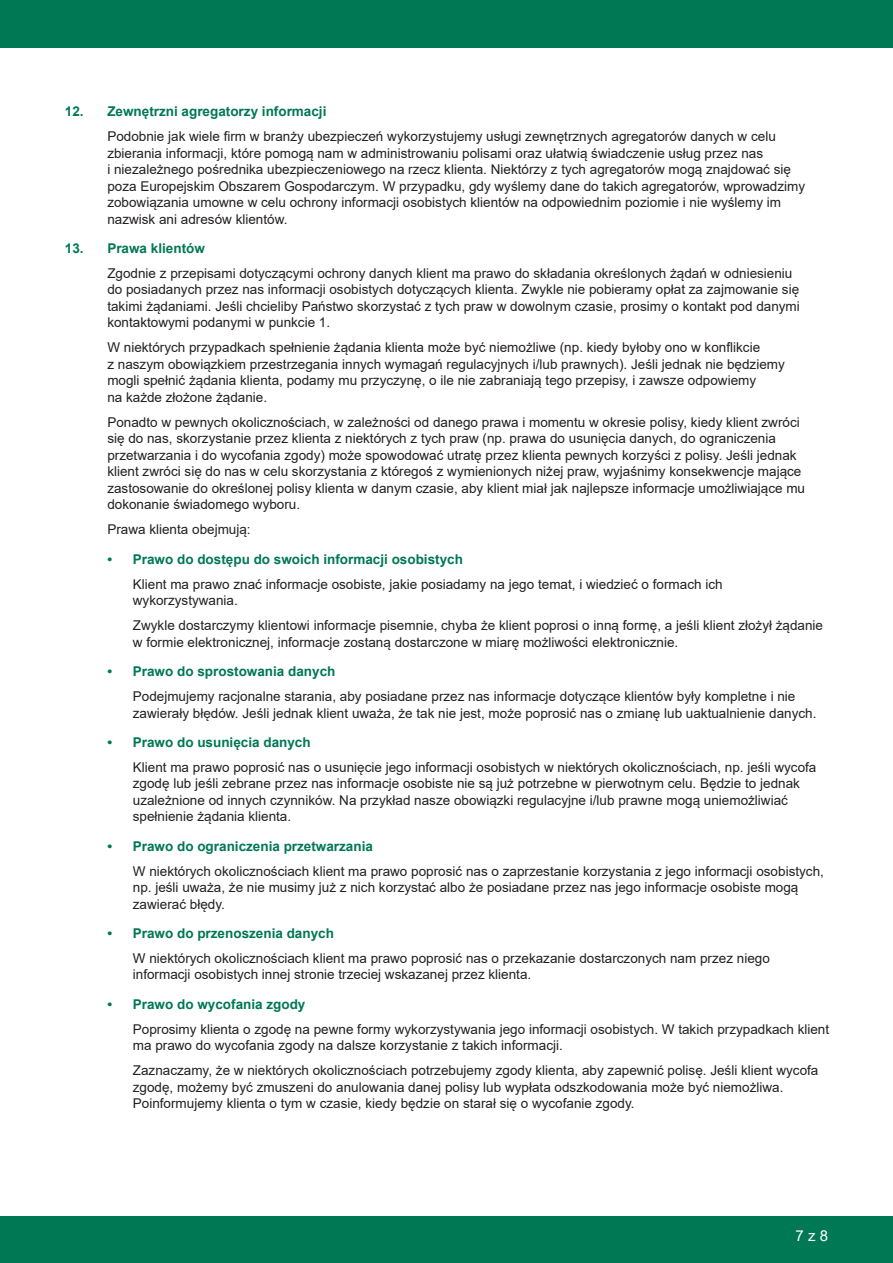
<style>
.page{position:relative;width:893px;height:1263px;background:#fff}
.page>*{position:absolute;margin:0;border:0;box-sizing:border-box;transform-origin:0 0}
.t1{font:15px "Arial";color:#fff}
.text{font:13.5px/16.5px "Arial";color:#231f20}
.text_indented{font:13.5px/16.5px "Arial";color:#231f20}
.green_subhead_number{font:700 13.5px "Arial";color:#007854}
</style>
<div class="page">
<div style="left:0;top:0;width:893px;height:33px;background:#007854"></div>
<div style="left:0;top:19px;width:893px;height:29px;background:#007854"></div>
<div style="left:0;top:1216px;width:893px;height:47px;background:#007854"></div>
<p class="green_subhead_number" style="left:65px;top:102px;width:263px">12. Zewnętrzni agregatorzy informacji</p>
<p class="text" style="left:107px;top:128px;width:699px">Podobnie jak wiele firm w branży ubezpieczeń wykorzystujemy usługi zewnętrznych agregatorów danych w celu zbierania informacji, które pomogą nam w administrowaniu polisami oraz ułatwią świadczenie usług przez nas<br>i niezależnego pośrednika ubezpieczeniowego na rzecz klienta. Niektórzy z tych agregatorów mogą znajdować się poza Europejskim Obszarem Gospodarczym. W przypadku, gdy wyślemy dane do takich agregatorów, wprowadzimy zobowiązania umowne w celu ochrony informacji osobistych klientów na odpowiednim poziomie i nie wyślemy im nazwisk ani adresów klientów.</p>
<p class="green_subhead_number" style="left:65px;top:239px;width:142px">13. Prawa klientów</p>
<p class="text" style="left:107px;top:265px;width:694px">Zgodnie z przepisami dotyczącymi ochrony danych klient ma prawo do składania określonych żądań w odniesieniu do posiadanych przez nas informacji osobistych dotyczących klienta. Zwykle nie pobieramy opłat za zajmowanie się takimi żądaniami. Jeśli chcieliby Państwo skorzystać z tych praw w dowolnym czasie, prosimy o kontakt pod danymi kontaktowymi podanymi w punkcie 1.</p>
<p class="text" style="left:107px;top:339px;width:679px">W niektórych przypadkach spełnienie żądania klienta może być niemożliwe (np. kiedy byłoby ono w konflikcie<br>z naszym obowiązkiem przestrzegania innych wymagań regulacyjnych i/lub prawnych). Jeśli jednak nie będziemy mogli spełnić żądania klienta, podamy mu przyczynę, o ile nie zabraniają tego przepisy, i zawsze odpowiemy<br>na każde złożone żądanie.</p>
<p class="text" style="left:107px;top:414px;width:699px">Ponadto w pewnych okolicznościach, w zależności od danego prawa i momentu w okresie polisy, kiedy klient zwróci się do nas, skorzystanie przez klienta z niektórych z tych praw (np. prawa do usunięcia danych, do ograniczenia przetwarzania i do wycofania zgody) może spowodować utratę przez klienta pewnych korzyści z polisy. Jeśli jednak klient zwróci się do nas w celu skorzystania z któregoś z wymienionych niżej praw, wyjaśnimy konsekwencje mające zastosowanie do określonej polisy klienta w danym czasie, aby klient miał jak najlepsze informacje umożliwiające mu dokonanie świadomego wyboru.</p>
<p class="text" style="left:107px;top:521px;width:145px">Prawa klienta obejmują:</p>
<p class="green_subhead_number" style="left:107px;top:549px;width:357px">• Prawo do dostępu do swoich informacji osobistych</p>
<p class="text_indented" style="left:133px;top:576px;width:591px">Klient ma prawo znać informacje osobiste, jakie posiadamy na jego temat, i wiedzieć o formach ich wykorzystywania.</p>
<p class="text_indented" style="left:133px;top:617px;width:692px">Zwykle dostarczymy klientowi informacje pisemnie, chyba że klient poprosi o inną formę, a jeśli klient złożył żądanie w formie elektronicznej, informacje zostaną dostarczone w miarę możliwości elektronicznie.</p>
<p class="green_subhead_number" style="left:107px;top:662px;width:230px">• Prawo do sprostowania danych</p>
<p class="text_indented" style="left:133px;top:688px;width:685px">Podejmujemy racjonalne starania, aby posiadane przez nas informacje dotyczące klientów były kompletne i nie zawierały błędów. Jeśli jednak klient uważa, że tak nie jest, może poprosić nas o zmianę lub uaktualnienie danych.</p>
<p class="green_subhead_number" style="left:107px;top:732px;width:205px">• Prawo do usunięcia danych</p>
<p class="text_indented" style="left:133px;top:759px;width:685px">Klient ma prawo poprosić nas o usunięcie jego informacji osobistych w niektórych okolicznościach, np. jeśli wycofa zgodę lub jeśli zebrane przez nas informacje osobiste nie są już potrzebne w pierwotnym celu. Będzie to jednak uzależnione od innych czynników. Na przykład nasze obowiązki regulacyjne i/lub prawne mogą uniemożliwiać spełnienie żądania klienta.</p>
<p class="green_subhead_number" style="left:107px;top:836px;width:267px">• Prawo do ograniczenia przetwarzania</p>
<p class="text_indented" style="left:133px;top:862px;width:692px">W niektórych okolicznościach klient ma prawo poprosić nas o zaprzestanie korzystania z jego informacji osobistych, np. jeśli uważa, że nie musimy już z nich korzystać albo że posiadane przez nas jego informacje osobiste mogą zawierać błędy.</p>
<p class="green_subhead_number" style="left:107px;top:923px;width:228px">• Prawo do przenoszenia danych</p>
<p class="text_indented" style="left:133px;top:950px;width:638px">W niektórych okolicznościach klient ma prawo poprosić nas o przekazanie dostarczonych nam przez niego informacji osobistych innej stronie trzeciej wskazanej przez klienta.</p>
<p class="green_subhead_number" style="left:107px;top:994px;width:200px">• Prawo do wycofania zgody</p>
<p class="text_indented" style="left:133px;top:1020px;width:698px">Poprosimy klienta o zgodę na pewne formy wykorzystywania jego informacji osobistych. W takich przypadkach klient ma prawo do wycofania zgody na dalsze korzystanie z takich informacji.</p>
<p class="text_indented" style="left:133px;top:1062px;width:687px">Zaznaczamy, że w niektórych okolicznościach potrzebujemy zgody klienta, aby zapewnić polisę. Jeśli klient wycofa zgodę, możemy być zmuszeni do anulowania danej polisy lub wypłata odszkodowania może być niemożliwa.<br>Poinformujemy klienta o tym w czasie, kiedy będzie on starał się o wycofanie zgody.</p>
<p class="t1" style="left:796px;top:1225px;width:34px">7 z 8</p>
</div>
